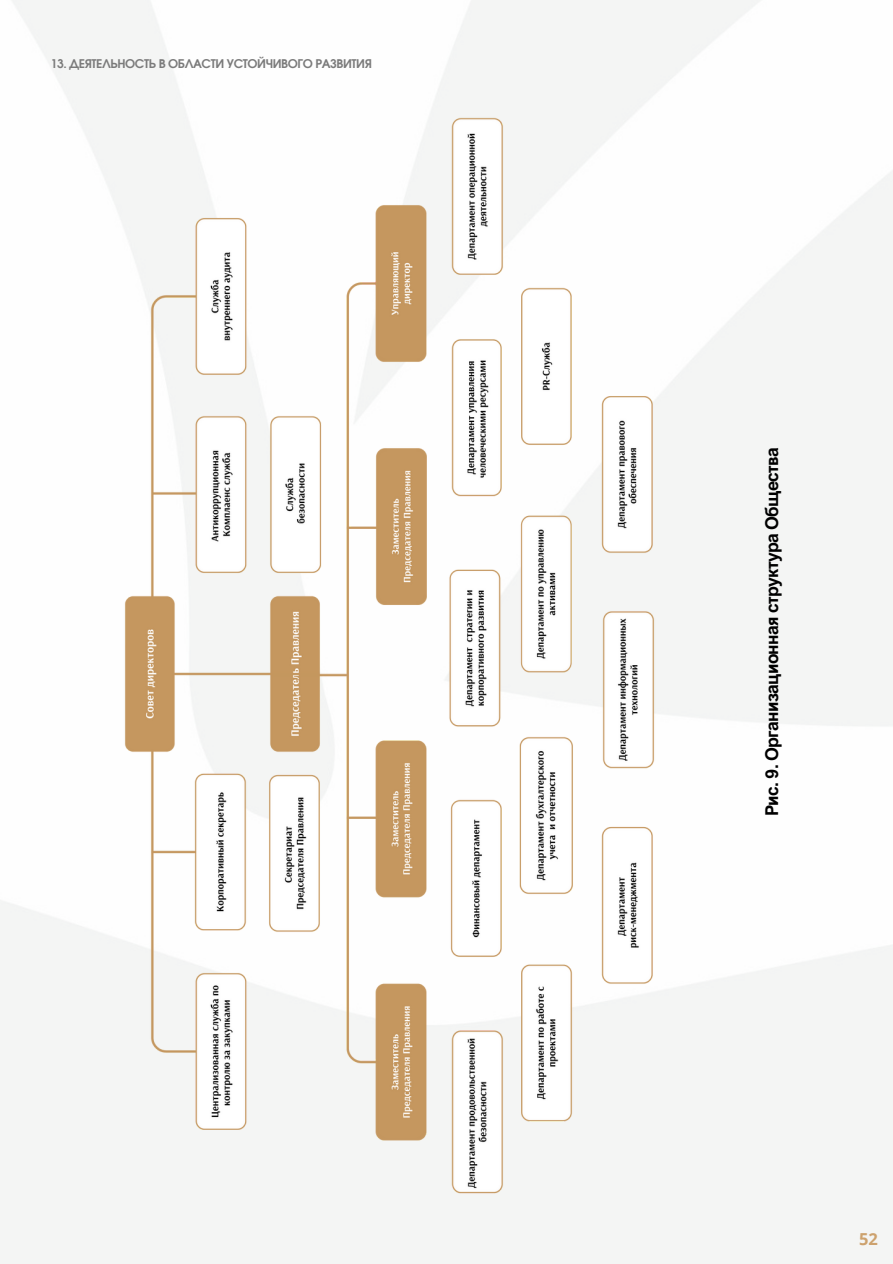
<style>
.page{position:relative;width:893px;height:1264px;background:#fff}
.page>*{position:absolute;margin:0;border:0;box-sizing:border-box;transform-origin:0 0}
.t1{font:700 17.7px "Arial Nova";letter-spacing:-.035em;color:#000}
.t2{font:700 16.5px "Open Sans";color:#cda26e}
.t3{font:700 12px "Evolventa";letter-spacing:-.035em;color:#7b7b7b}
</style>
<div class="page">
<img style="left:102px;top:98px;width:586px;height:1112px">
<p class="t3" style="left:51px;top:59px;width:322px">13. ДЕЯТЕЛЬНОСТЬ В ОБЛАСТИ УСТОЙЧИВОГО РАЗВИТИЯ</p>
<p class="t1" style="left:760px;top:816px;width:370px;rotate:-90deg">Рис. 9. Организационная структура Общества</p>
<p class="t2" style="left:859px;top:1227px;width:20px">52</p>
</div>
